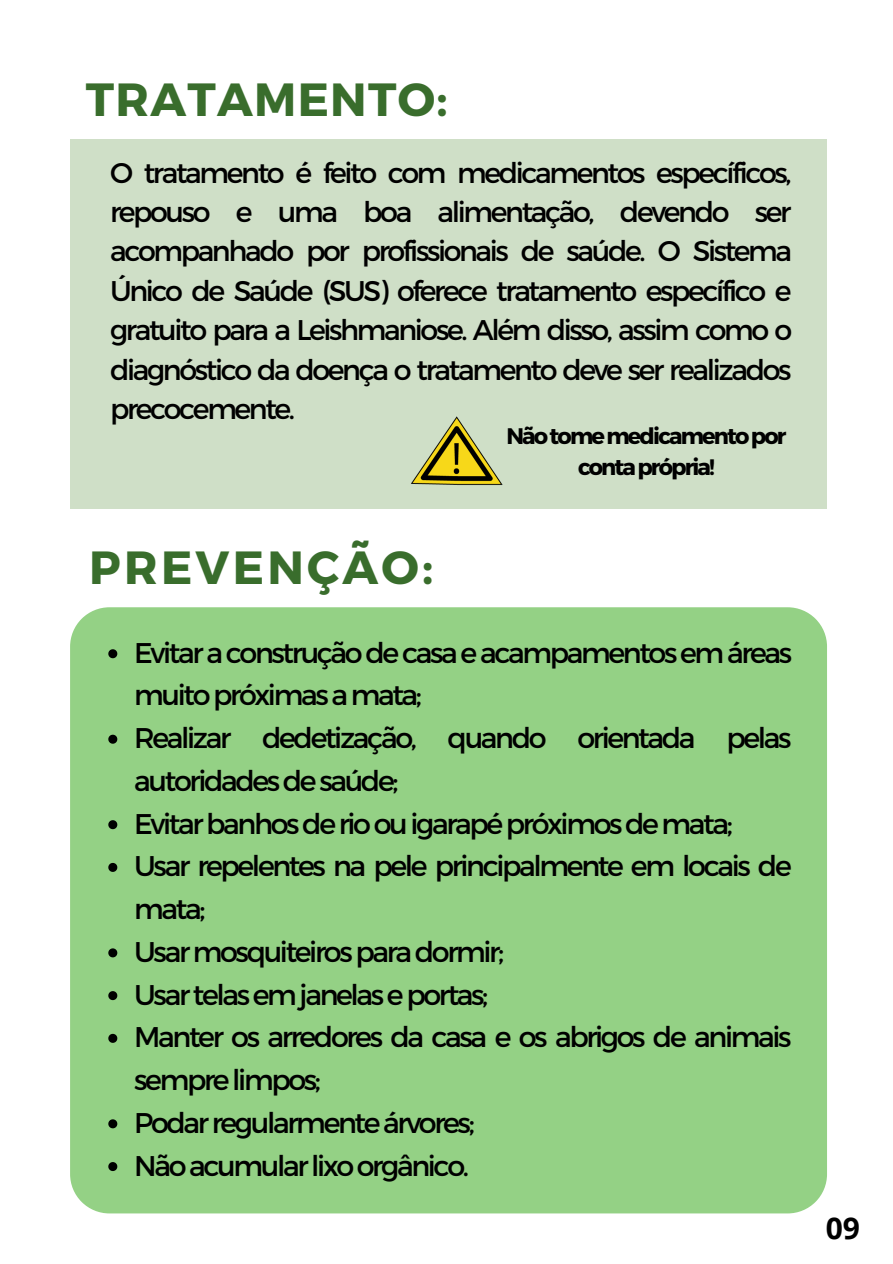
<style>
.page{position:relative;width:893px;height:1264px;background:#fff}
.page>*{position:absolute;margin:0;border:0;box-sizing:border-box;transform-origin:0 0}
.t1{font:700 46.5px "Montserrat";letter-spacing:.025em;color:#396d2c}
.t2{font:700 46.5px "Montserrat";letter-spacing:.07em;color:#396d2c}
.t3{font:700 30px "Open Sans";color:#000}
.t4{font:28.5px/42.8px "Montserrat";letter-spacing:-.085em;color:#000}
.t5{font:28.35px/39.3px "Montserrat";letter-spacing:-.085em;color:#000;text-align:justify}
.t6{font:700 22.5px/31.5px "Montserrat";letter-spacing:-.085em;color:#000;text-align:center}
</style>
<div class="page">
<div style="left:70px;top:607px;width:757px;height:606px;background:#94d185"></div>
<div style="left:70px;top:139px;width:757px;height:370px;background:#cfdfc7"></div>
<svg style="left:108px;top:649px;width:9px;height:9px"></svg>
<svg style="left:108px;top:734px;width:9px;height:9px"></svg>
<svg style="left:108px;top:820px;width:9px;height:9px"></svg>
<svg style="left:108px;top:862px;width:9px;height:9px"></svg>
<svg style="left:108px;top:948px;width:9px;height:9px"></svg>
<svg style="left:108px;top:991px;width:9px;height:9px"></svg>
<svg style="left:108px;top:1033px;width:9px;height:9px"></svg>
<svg style="left:108px;top:1119px;width:9px;height:9px"></svg>
<svg style="left:108px;top:1161px;width:9px;height:9px"></svg>
<img style="left:411px;top:416px;width:92px;height:69px">
<h1 class="t1" style="left:86px;top:69px;width:363px">TRATAMENTO:</h1>
<p class="t5" style="left:110px;top:152px;width:683px">O tratamento é feito com medicamentos específicos, repouso e uma boa alimentação, devendo ser acompanhado por profissionais de saúde. O Sistema Único de Saúde (SUS) oferece tratamento específico e gratuito para a Leishmaniose. Além disso, assim como o diagnóstico da doença o tratamento deve ser realizados precocemente.</p>
<p class="t6" style="left:506px;top:419px;width:281px">Nãotomemedicamentopor contaprópria!</p>
<h1 class="t2" style="left:89px;top:537px;width:345px">PREVENÇÃO:</h1>
<p class="t4" style="left:134px;top:629px;width:659px">Evitar a construção de casa e acampamentos em áreas muito próximas a mata;<br>Realizar dedetização, quando orientada pelas autoridades de saúde;<br>Evitar banhos de rio ou igarapé próximos de mata; Usar repelentes na pele principalmente em locais de mata;<br>Usar mosquiteiros para dormir;<br>Usar telas em janelas e portas;<br>Manter os arredores da casa e os abrigos de animais sempre limpos;<br>Podar regularmente árvores;<br>Não acumular lixo orgânico.</p>
<p class="t3" style="left:825px;top:1206px;width:36px">09</p>
</div>
